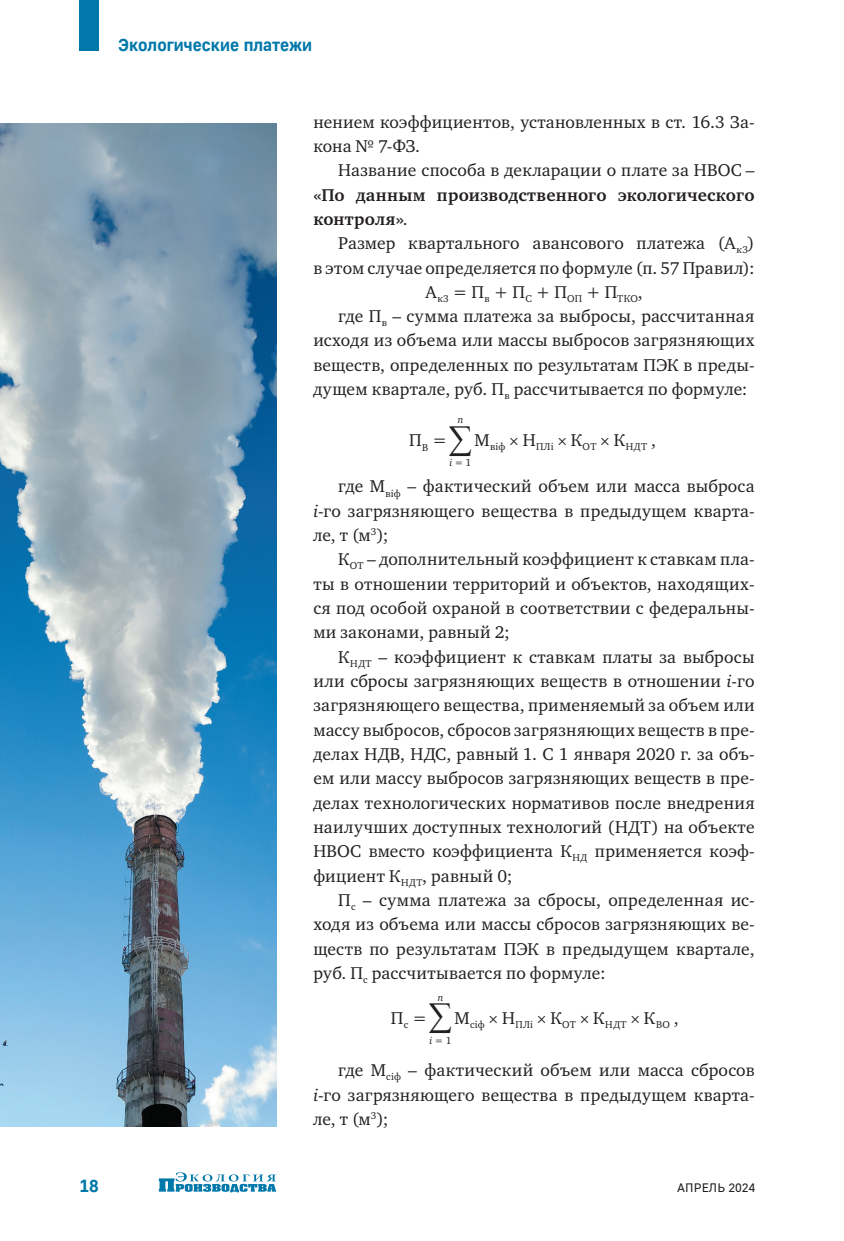
<style>
.page{position:relative;width:844px;height:1241px;background:#fff}
.page>*{position:absolute;margin:0;border:0;box-sizing:border-box;transform-origin:0 0}
.Текст{font:32.2px "Times New Roman";color:#231f20}
.Текст-2{font:17.5px/24.3px "Charter C";letter-spacing:.015em;color:#231f20;text-align:justify}
.Текст-3{font:700 17.5px/24.3px "Charter C";letter-spacing:.015em;color:#231f20;text-align:justify}
.t1{font:700 17.5px "Golos UI";color:#0078aa}
.t2{font:12.25px "Golos UI";letter-spacing:.01em;color:#231f20}
.Текст-4{font:10.15px "Charter C";letter-spacing:.03em;color:#231f20}
.Текст-5{font:italic 10.15px "Charter C";color:#231f20}
.s1{font-weight:400}
.s2{font-style:italic}
</style>
<div class="page">
<img style="left:0;top:123px;width:276px;height:1003px">
<svg style="left:159px;top:1172px;width:117px;height:20px"></svg>
<div style="left:79px;top:0;width:20px;height:51px;background:#0078aa"></div>
<p class="t1" style="left:118px;top:34px;width:196px">Экологические платежи</p>
<p class="Текст-2" style="left:313px;top:110px;width:442px">нением коэффициентов, установленных в ст. 16.3 За&shy;кона № 7-ФЗ.</p>
<p class="Текст-3" style="left:313px;top:158px;width:442px;text-indent:25px"><span class="s1">Название способа в декларации о плате за НВОС – </span>«По данным производственного экологического контроля»<span class="s1">.</span></p>
<p class="Текст-2" style="left:313px;top:231px;width:442px;text-align:right">Размер квартального авансового платежа (А<sub>к3</sub>)<br>в этом случае определяется по формуле (п. 57 Правил):</p>
<p class="Текст-2" style="left:425px;top:280px;width:219px">А<sub>к3</sub> = П<sub>в</sub> + П<sub>C</sub> + П<sub>ОП</sub> + П<sub>ТКО</sub>,</p>
<p class="Текст-2" style="left:313px;top:304px;width:442px;text-indent:25px">где П<sub>в</sub> – сумма платежа за выбросы, рассчитанная исходя из объема или массы выбросов загрязняющих веществ, определенных по результатам ПЭК в преды&shy;дущем квартале, руб. П<sub>в</sub> рассчитывается по формуле:</p>
<p class="Текст-2" style="left:409px;top:428px;width:39px">П<sub>В</sub> =</p>
<p class="Текст-5" style="left:457px;top:414px;width:7px">n</p>
<p class="Текст-4" style="left:449px;top:457px;width:23px"><span class="s2">i</span> = 1</p>
<p class="Текст" style="left:449px;top:415px;width:24px">∑</p>
<p class="Текст-4" style="left:474px;top:441px;width:183px"><sup>M</sup>вiф <sup>×</sup> <sup>H</sup>ПЛi <sup>×</sup> <sup>К</sup>ОТ <sup>×</sup> <sup>К</sup>НДТ <sup>,</sup></p>
<p class="Текст-2" style="left:313px;top:474px;width:442px;text-indent:25px">где М<sub>вiф</sub> – фактический объем или масса выброса <span class="s2">i</span>-го загрязняющего вещества в предыдущем кварта&shy;ле, т (м<sup>3</sup>);</p>
<p class="Текст-2" style="left:313px;top:547px;width:442px;text-indent:25px">К<sub>ОТ</sub> – дополнительный коэффициент к ставкам пла&shy;ты в отношении территорий и объектов, находящих&shy;ся под особой охраной в соответствии с федеральны&shy;ми законами, равный 2;</p>
<p class="Текст-2" style="left:313px;top:644px;width:442px;text-indent:25px">К<sub>НДТ</sub> – коэффициент к ставкам платы за выбросы или сбросы загрязняющих веществ в отношении <span class="s2">i</span>-го загрязняющего вещества, применяемый за объем или массу выбросов, сбросов загрязняющих веществ в пре&shy;делах НДВ, НДС, равный 1. С 1 января 2020 г. за объ&shy;ем или массу выбросов загрязняющих веществ в пре&shy;делах технологических нормативов после внедрения наилучших доступных технологий (НДТ) на объекте НВОС вместо коэффициента К<sub>НД</sub> применяется коэф&shy;фициент К<sub>НДТ</sub>, равный 0;</p>
<p class="Текст-2" style="left:313px;top:887px;width:442px;text-indent:25px">П<sub>с</sub> – сумма платежа за сбросы, определенная ис&shy;ходя из объема или массы сбросов загрязняющих ве&shy;ществ по результатам ПЭК в предыдущем квартале, руб. П<sub>с</sub> рассчитывается по формуле:</p>
<p class="Текст-2" style="left:391px;top:1005px;width:38px">П<sub>с</sub> =</p>
<p class="Текст-5" style="left:437px;top:991px;width:7px">n</p>
<p class="Текст-4" style="left:429px;top:1034px;width:23px"><span class="s2">i</span> = 1</p>
<p class="Текст" style="left:429px;top:992px;width:24px">∑</p>
<p class="Текст-4" style="left:454px;top:1018px;width:226px"><sup>M</sup>сiф <sup>×</sup> <sup>H</sup>ПЛi <sup>×</sup> <sup>К</sup>ОТ <sup>×</sup> <sup>К</sup>НДТ <sup>×</sup> <sup>К</sup>ВО <sup>,</sup></p>
<p class="Текст-2" style="left:313px;top:1058px;width:442px;text-indent:25px">где М<sub>сiф</sub> – фактический объем или масса сбросов <span class="s2">i</span>-го загрязняющего вещества в предыдущем кварта&shy;ле, т (м<sup>3</sup>);</p>
<p class="t1" style="left:79px;top:1175px;width:21px">18</p>
<p class="t2" style="left:677px;top:1180px;width:80px">АПРЕЛЬ 2024</p>
</div>
